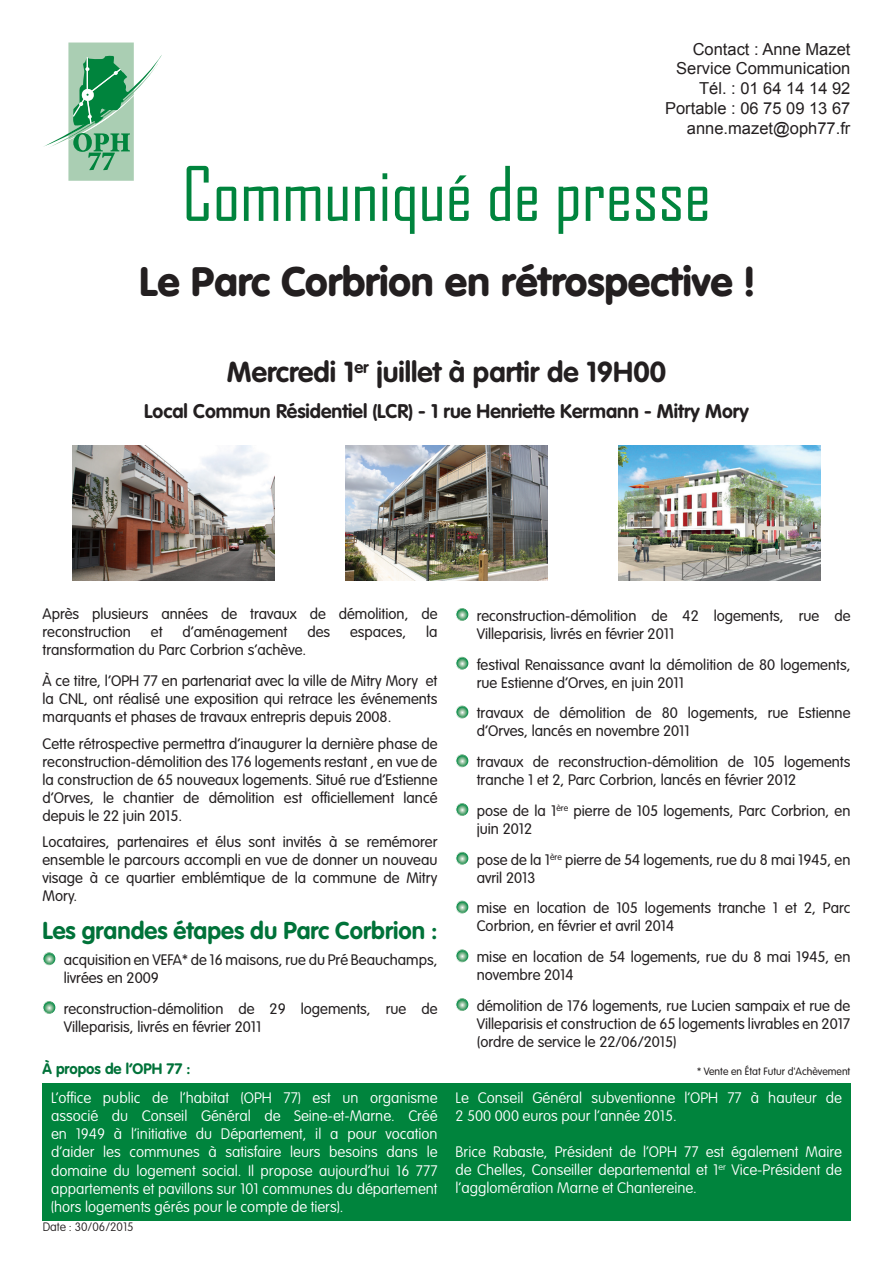
<style>
.page{position:relative;width:893px;height:1263px;background:#fff}
.page>*{position:absolute;margin:0;border:0;box-sizing:border-box;transform-origin:0 0}
.t1{font:72px "Agency FB";color:#00843d}
.t2{font:900 40.5px "VAG Rounded";color:#231f20}
.t3{font:700 28.5px "VAG Rounded";color:#231f20}
.t4{font:700 24px "VAG Rounded";color:#007239}
.t5{font:700 19.5px "VAG Rounded";color:#231f20}
.t6{font:16.5px/19.8px "Arial";color:#231f20;text-align:right}
.t7{font:300 15px/18px "VAG Rounded";color:#231f20}
.t8{font:100 15px/18px "VAG Rounded";color:#fff;text-align:justify}
.t9{font:700 15px "VAG Rounded";color:#007239}
.t10{font:100 12px "VAG Rounded";color:#231f20}
.t11{font:300 10.5px "VAG Rounded";color:#231f20}
</style>
<div class="page">
<svg style="left:44px;top:43px;width:118px;height:138px"></svg>
<svg style="left:43px;top:954px;width:12px;height:11px"></svg>
<div style="left:43px;top:952px;width:12px;height:13px;border:1px solid #fff;border-radius:50%"></div>
<svg style="left:43px;top:1001px;width:12px;height:12px"></svg>
<div style="left:43px;top:1001px;width:12px;height:13px;border:1px solid #fff;border-radius:50%"></div>
<svg style="left:457px;top:608px;width:11px;height:12px"></svg>
<div style="left:455px;top:608px;width:13px;height:13px;border:1px solid #fff;border-radius:50%"></div>
<svg style="left:457px;top:657px;width:11px;height:11px"></svg>
<div style="left:455px;top:657px;width:13px;height:13px;border:1px solid #fff;border-radius:50%"></div>
<svg style="left:457px;top:706px;width:11px;height:12px"></svg>
<div style="left:455px;top:706px;width:13px;height:12px;border:1px solid #fff;border-radius:50%"></div>
<svg style="left:457px;top:756px;width:11px;height:11px"></svg>
<div style="left:455px;top:754px;width:13px;height:13px;border:1px solid #fff;border-radius:50%"></div>
<svg style="left:457px;top:803px;width:11px;height:12px"></svg>
<div style="left:455px;top:803px;width:13px;height:13px;border:1px solid #fff;border-radius:50%"></div>
<svg style="left:457px;top:852px;width:11px;height:11px"></svg>
<div style="left:455px;top:852px;width:13px;height:13px;border:1px solid #fff;border-radius:50%"></div>
<svg style="left:457px;top:901px;width:11px;height:12px"></svg>
<div style="left:455px;top:901px;width:13px;height:12px;border:1px solid #fff;border-radius:50%"></div>
<svg style="left:457px;top:951px;width:11px;height:11px"></svg>
<div style="left:455px;top:949px;width:13px;height:13px;border:1px solid #fff;border-radius:50%"></div>
<svg style="left:457px;top:999px;width:11px;height:11px"></svg>
<div style="left:455px;top:998px;width:13px;height:13px;border:1px solid #fff;border-radius:50%"></div>
<div style="left:43px;top:1083px;width:807px;height:138px;background:#00843d"></div>
<img style="left:73px;top:446px;width:202px;height:135px">
<img style="left:345px;top:446px;width:202px;height:135px">
<img style="left:618px;top:446px;width:202px;height:135px">
<p class="t6" style="left:665px;top:39px;width:187px">Contact : Anne Mazet<br>Service Communication<br>Tél. : 01 64 14 14 92<br>Portable : 06 75 09 13 67 anne.mazet@oph77.fr</p>
<h1 class="t1" style="left:182px;top:150px;width:530px">Communiqué de presse</h1>
<h2 class="t2" style="left:139px;top:257px;width:617px">Le Parc Corbrion en rétrospective !</h2>
<h3 class="t3" style="left:227px;top:356px;width:441px">Mercredi 1<sup>er</sup> juillet à partir de 19H00</h3>
<h3 class="t5" style="left:144px;top:400px;width:606px">Local Commun Résidentiel (LCR) - 1 rue Henriette Kermann - Mitry Mory</h3>
<p class="t7" style="left:43px;top:606px;width:396px">Après plusieurs années de travaux de démolition, de reconstruction</p>
<p class="t7" style="left:151px;top:624px;width:13px">et</p>
<p class="t7" style="left:183px;top:624px;width:106px">d’aménagement</p>
<p class="t7" style="left:307px;top:624px;width:24px">des</p>
<p class="t7" style="left:350px;top:624px;width:58px">espaces,</p>
<p class="t7" style="left:426px;top:624px;width:13px">la</p>
<p class="t7" style="left:43px;top:635px;width:396px;line-height:30.8px">transformation du Parc Corbrion s’achève.<br>À ce titre, l’OPH 77 en partenariat avec la ville de Mitry Mory et</p>
<p class="t7" style="left:43px;top:690px;width:396px">la CNL, ont réalisé une exposition qui retrace les événements marquants et phases de travaux entrepris depuis 2008.</p>
<p class="t7" style="left:43px;top:735px;width:396px;text-align:justify">Cette rétrospective permettra d’inaugurer la dernière phase de reconstruction-démolition des 176 logements restant , en vue de la construction de 65 nouveaux logements. Situé rue d’Estienne d’Orves, le chantier de démolition est officiellement lancé depuis le 22 juin 2015.</p>
<p class="t7" style="left:43px;top:833px;width:396px;text-align:justify">Locataires, partenaires et élus sont invités à se remémorer ensemble le parcours accompli en vue de donner un nouveau visage à ce quartier emblémtique de la commune de Mitry Mory.</p>
<h3 class="t4" style="left:43px;top:916px;width:396px">Les grandes étapes du Parc Corbrion :</h3>
<p class="t7" style="left:64px;top:951px;width:375px">acquisition en VEFA* de 16 maisons, rue du Pré Beauchamps, livrées en 2009</p>
<p class="t7" style="left:64px;top:1000px;width:375px">reconstruction-démolition de 29 logements, rue de<br>Villeparisis, livrés en février 2011</p>
<p class="t9" style="left:43px;top:1060px;width:150px">À propos de l’OPH 77 :</p>
<p class="t7" style="left:477px;top:607px;width:375px">reconstruction-démolition de 42 logements, rue de<br>Villeparisis, livrés en février 2011</p>
<p class="t7" style="left:477px;top:656px;width:375px">festival Renaissance avant la démolition de 80 logements, rue Estienne d’Orves, en juin 2011</p>
<p class="t7" style="left:477px;top:705px;width:375px">travaux de démolition de 80 logements, rue Estienne d’Orves, lancés en novembre 2011</p>
<p class="t7" style="left:477px;top:753px;width:375px">travaux de reconstruction-démolition de 105 logements tranche 1 et 2, Parc Corbrion, lancés en février 2012</p>
<p class="t7" style="left:477px;top:802px;width:375px">pose de la 1<sup>ère</sup> pierre de 105 logements, Parc Corbrion, en juin 2012</p>
<p class="t7" style="left:477px;top:851px;width:375px">pose de la 1<sup>ère</sup> pierre de 54 logements, rue du 8 mai 1945, en avril 2013</p>
<p class="t7" style="left:477px;top:900px;width:375px">mise en location de 105 logements tranche 1 et 2, Parc<br>Corbrion, en février et avril 2014</p>
<p class="t7" style="left:477px;top:948px;width:375px">mise en location de 54 logements, rue du 8 mai 1945, en novembre 2014</p>
<p class="t7" style="left:477px;top:997px;width:375px;text-align:justify">démolition de 176 logements, rue Lucien sampaix et rue de Villeparisis et construction de 65 logements livrables en 2017 (ordre de service le 22/06/2015)</p>
<p class="t11" style="left:697px;top:1065px;width:155px">* Vente en État Futur d'Achèvement</p>
<p class="t8" style="left:51px;top:1090px;width:388px">L’office public de l’habitat (OPH 77) est un organisme associé du Conseil Général de Seine-et-Marne. Créé en 1949 à l’initiative du Département, il a pour vocation d’aider les communes à satisfaire leurs besoins dans le domaine du logement social. Il propose aujourd’hui 16 777 appartements et pavillons sur 101 communes du département (hors logements gérés pour le compte de tiers).</p>
<p class="t8" style="left:456px;top:1090px;width:388px">Le Conseil Général subventionne l’OPH 77 à hauteur de<br>2 500 000 euros pour l’année 2015.</p>
<p class="t8" style="left:456px;top:1143px;width:388px">Brice Rabaste, Président de l’OPH 77 est également Maire de Chelles, Conseiller departemental et 1<sup>er</sup> Vice-Président de l’agglomération Marne et Chantereine.</p>
<p class="t10" style="left:43px;top:1220px;width:92px">Date : 30/06/2015</p>
</div>
